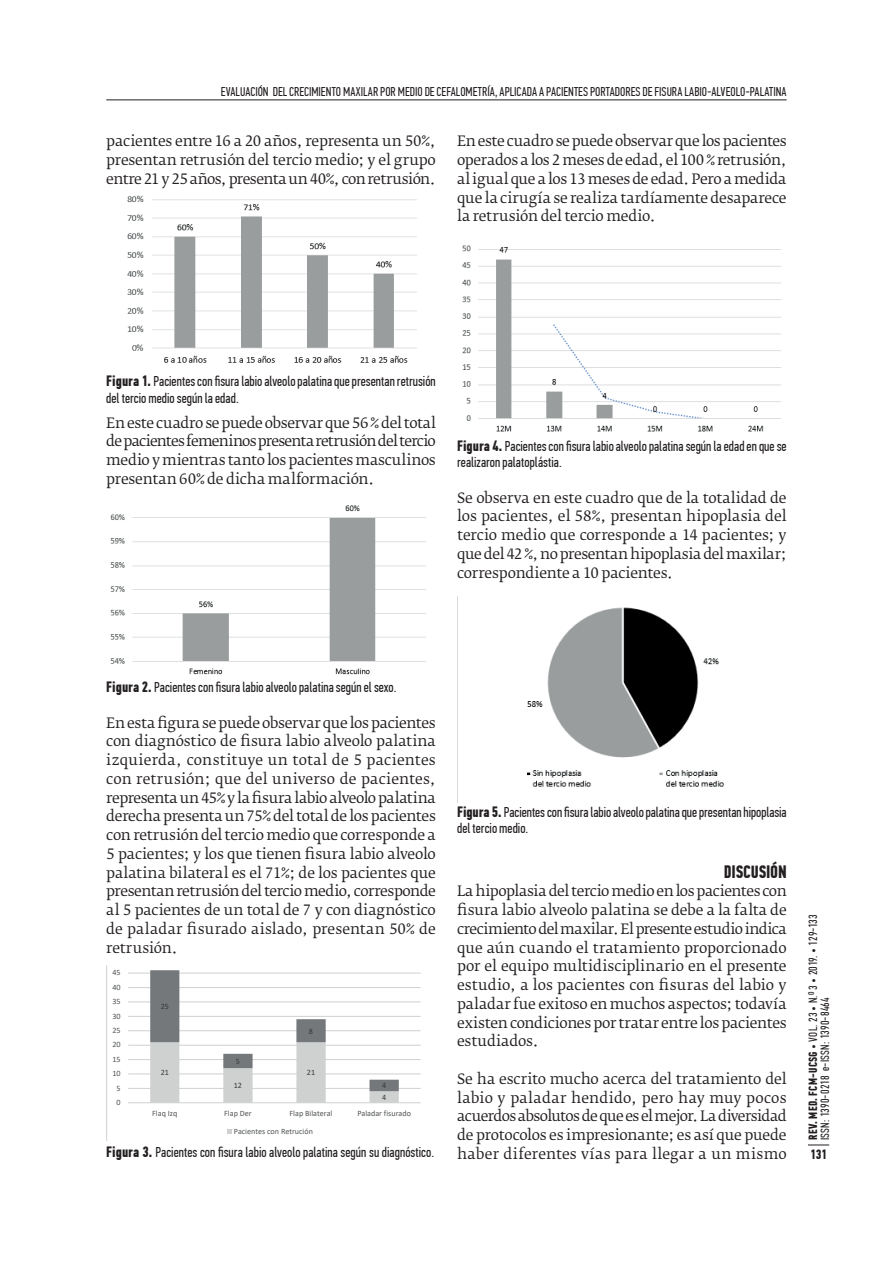
<style>
.page{position:relative;width:893px;height:1263px;background:#fff}
.page>*{position:absolute;margin:0;border:0;box-sizing:border-box;transform-origin:0 0}
.Subtítulo_01{font:700 18px "PF Din Text Comp Pro";letter-spacing:-.015em;color:#231f20}
.Cuerpo_de_Texto{font:14.25px/18.8px "Fedra Serif B Pro";letter-spacing:-.01em;color:#231f20;text-align:justify}
.Pie_de_Imagen{font:14.25px/16.5px "PF Din Text Comp Pro";color:#231f20}
.t1{font:700 13.5px "PF Din Text Comp Pro";color:#231f20}
.t2{font:12.75px "PF Din Text Comp Pro";letter-spacing:.005em;color:#231f20}
.t3{font:12px/12px "PF Din Text Comp Pro";letter-spacing:.015em;color:#231f20}
.t4{font:8.1px "Calibri";color:#515455}
.t5{font:8.1px "Calibri";color:#36393c}
.s1{font-weight:700;font-size:15px}
.s2{font-weight:700}
</style>
<div class="page">
<svg style="left:808px;top:1144px;width:21px;height:1px"></svg>
<hr style="left:106px;top:99px;width:681px;height:1px;background:#231f20">
<img style="left:127px;top:195px;width:290px;height:168px">
<img style="left:110px;top:505px;width:316px;height:170px">
<img style="left:462px;top:245px;width:319px;height:187px">
<img style="left:457px;top:596px;width:267px;height:207px">
<svg style="left:106px;top:965px;width:315px;height:175px"></svg>
<p class="t2" style="left:221px;top:84px;width:567px">EVALUACIÓN DEL CRECIMIENTO MAXILAR POR MEDIO DE CEFALOMETRÍA, APLICADA A PACIENTES PORTADORES DE FISURA LABIO-ALVEOLO-PALATINA</p>
<p class="Cuerpo_de_Texto" style="left:106px;top:132px;width:331px">pacientes entre 16 a 20 años, representa un 50%, presentan retrusión del tercio medio; y el grupo entre 21 y 25 años, presenta un 40%, con retrusión.</p>
<p class="Cuerpo_de_Texto" style="left:457px;top:132px;width:331px">En este cuadro se puede observar que los pacientes operados a los 2 meses de edad, el 100 % retrusión, al igual que a los 13 meses de edad. Pero a medida que la cirugía se realiza tardíamente desaparece la retrusión del tercio medio.</p>
<p class="Pie_de_Imagen" style="left:106px;top:373px;width:331px"><span class="s1">Figura 1.</span> Pacientes con fisura labio alveolo palatina que presentan retrusión del tercio medio según la edad.</p>
<p class="Cuerpo_de_Texto" style="left:106px;top:413px;width:331px">En este cuadro se puede observar que 56 % del total de pacientes femeninos presenta retrusión del tercio medio y mientras tanto los pacientes masculinos presentan 60% de dicha malformación.</p>
<p class="Pie_de_Imagen" style="left:457px;top:438px;width:331px"><span class="s1">Figura 4.</span> Pacientes con fisura labio alveolo palatina según la edad en que se realizaron palatoplástia.</p>
<p class="Cuerpo_de_Texto" style="left:457px;top:488px;width:331px">Se observa en este cuadro que de la totalidad de los pacientes, el 58%, presentan hipoplasia del tercio medio que corresponde a 14 pacientes; y que del 42 %, no presentan hipoplasia del maxilar; correspondiente a 10 pacientes.</p>
<p class="Pie_de_Imagen" style="left:106px;top:679px;width:292px"><span class="s1">Figura 2.</span> Pacientes con fisura labio alveolo palatina según el sexo.</p>
<p class="Cuerpo_de_Texto" style="left:106px;top:713px;width:331px">En esta figura se puede observar que los pacientes con diagnóstico de fisura labio alveolo palatina izquierda, constituye un total de 5 pacientes con retrusión; que del universo de pacientes, representa un 45% y la fisura labio alveolo palatina derecha presenta un 75% del total de los pacientes con retrusión del tercio medio que corresponde a 5 pacientes; y los que tienen fisura labio alveolo palatina bilateral es el 71%; de los pacientes que presentan retrusión del tercio medio, corresponde al 5 pacientes de un total de 7 y con diagnóstico de paladar fisurado aislado, presentan 50% de retrusión.</p>
<p class="t4" style="left:113px;top:967px;width:10px">45</p>
<p class="t4" style="left:113px;top:981px;width:10px">40</p>
<p class="t4" style="left:113px;top:996px;width:10px">35</p>
<p class="t4" style="left:113px;top:1010px;width:10px">30</p>
<p class="t4" style="left:113px;top:1025px;width:10px">25</p>
<p class="t4" style="left:113px;top:1039px;width:10px">20</p>
<p class="t4" style="left:113px;top:1053px;width:10px">15</p>
<p class="t4" style="left:113px;top:1068px;width:10px">10</p>
<p class="t4" style="left:117px;top:1082px;width:6px">5</p>
<p class="t4" style="left:117px;top:1097px;width:6px">0</p>
<p class="t5" style="left:161px;top:1001px;width:10px">25</p>
<p class="t5" style="left:161px;top:1067px;width:10px">21</p>
<p class="t5" style="left:236px;top:1055px;width:6px">5</p>
<p class="t5" style="left:234px;top:1080px;width:10px">12</p>
<p class="t5" style="left:309px;top:1025px;width:6px">8</p>
<p class="t5" style="left:307px;top:1067px;width:10px">21</p>
<p class="t5" style="left:382px;top:1080px;width:6px">4</p>
<p class="t5" style="left:382px;top:1091px;width:6px">4</p>
<p class="t4" style="left:152px;top:1107px;width:27px">Flaq Izq</p>
<p class="t4" style="left:224px;top:1107px;width:29px">Flap Der</p>
<p class="t4" style="left:290px;top:1107px;width:44px">Flap Bilateral</p>
<p class="t4" style="left:357px;top:1107px;width:55px">Paladar fisurado</p>
<p class="t4" style="left:234px;top:1125px;width:81px">Pacientes con Retrución</p>
<p class="Pie_de_Imagen" style="left:106px;top:1143px;width:329px"><span class="s1">Figura 3.</span> Pacientes con fisura labio alveolo palatina según su diagnóstico.</p>
<p class="Pie_de_Imagen" style="left:457px;top:804px;width:331px"><span class="s1">Figura 5.</span> Pacientes con fisura labio alveolo palatina que presentan hipoplasia del tercio medio.</p>
<p class="Subtítulo_01" style="left:724px;top:860px;width:64px">DISCUSIÓN</p>
<p class="Cuerpo_de_Texto" style="left:457px;top:882px;width:331px">La hipoplasia del tercio medio en los pacientes con fisura labio alveolo palatina se debe a la falta de crecimiento del maxilar. El presente estudio indica que aún cuando el tratamiento proporcionado por el equipo multidisciplinario en el presente estudio, a los pacientes con fisuras del labio y paladar fue exitoso en muchos aspectos; todavía existen condiciones por tratar entre los pacientes estudiados.</p>
<p class="Cuerpo_de_Texto" style="left:457px;top:1069px;width:331px">Se ha escrito mucho acerca del tratamiento del labio y paladar hendido, pero hay muy pocos acuerdos absolutos de que es el mejor. La diversidad de protocolos es impresionante; es así que puede haber diferentes vías para llegar a un mismo</p>
<p class="t3" style="left:807px;top:1140px;width:227px;rotate:-90deg"><span class="s2">REV. MED. FCM-UCSG</span> • VOL. 23 • N.O 3 • 2019. • 129-133<br>ISSN: 1390-0218 e-ISSN: 1390-8464</p>
<p class="t1" style="left:810px;top:1146px;width:18px">131</p>
</div>
